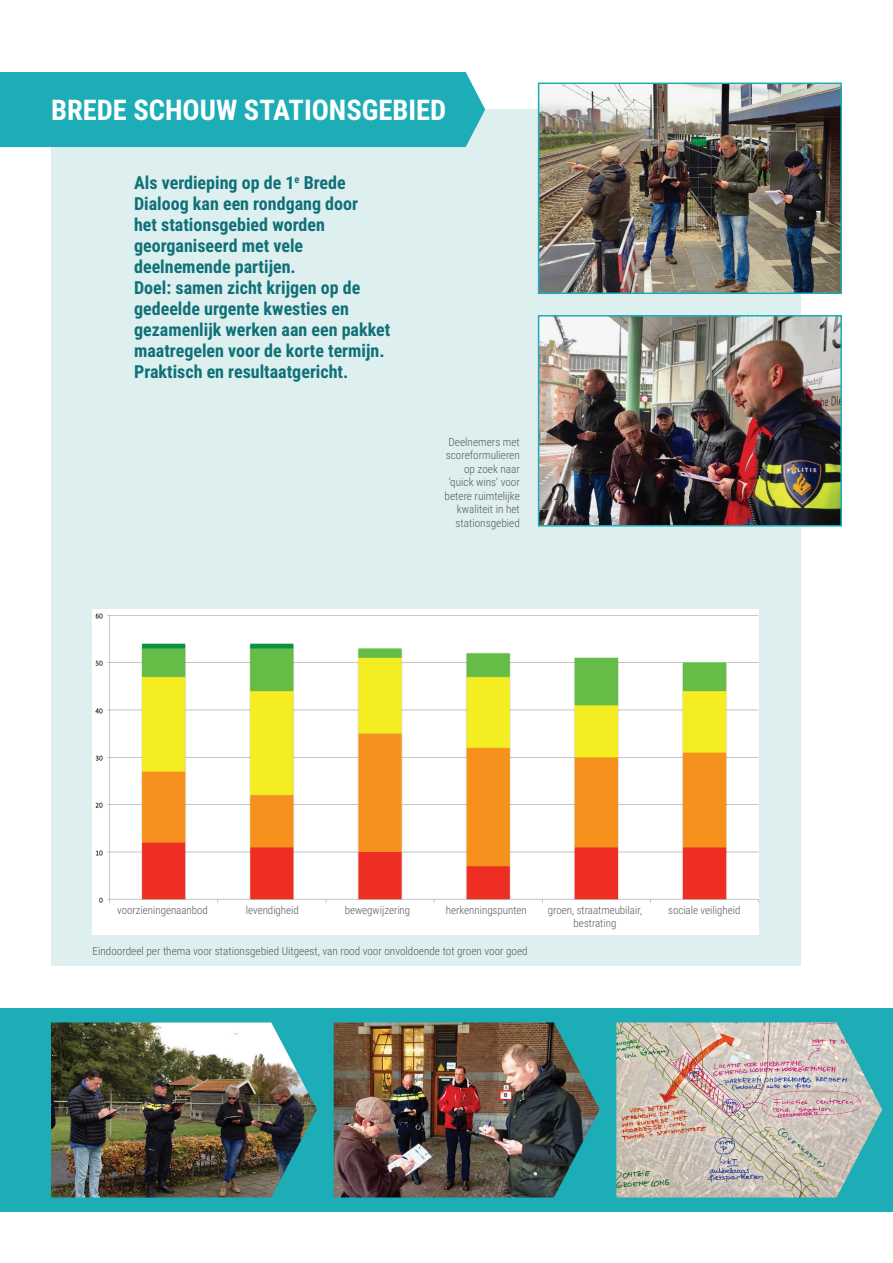
<style>
.page{position:relative;width:893px;height:1263px;background:#fff}
.page>*{position:absolute;margin:0;border:0;box-sizing:border-box;transform-origin:0 0}
.t1{font:700 28.5px "Roboto Condensed";color:#fff}
.t2{font:700 18px/21px "Roboto Condensed";color:#0f7177}
.t3{font:300 11.25px/13.5px "Roboto Condensed";color:#57585a;text-align:right}
.t4{font:300 10.95px "Roboto Condensed";color:#57585a}
</style>
<div class="page">
<div style="left:0;top:1008px;width:893px;height:204px;background:#1cadb6"></div>
<div style="left:51px;top:110px;width:749px;height:856px;background:#deeff0"></div>
<div style="left:0;top:72px;width:485px;height:75px;background:#1cadb6"></div>
<img style="left:616px;top:1022px;width:266px;height:175px">
<img style="left:334px;top:1022px;width:266px;height:175px">
<img style="left:51px;top:1022px;width:266px;height:175px">
<img style="left:541px;top:318px;width:298px;height:205px">
<div style="left:538px;top:315px;width:304px;height:211px;border:2px solid #1cadb6"></div>
<img style="left:93px;top:609px;width:666px;height:326px">
<div style="left:106px;top:906px;width:113px;height:19px;background:#fff"></div>
<div style="left:230px;top:906px;width:84px;height:19px;background:#fff"></div>
<div style="left:336px;top:906px;width:83px;height:19px;background:#fff"></div>
<div style="left:432px;top:906px;width:109px;height:19px;background:#fff"></div>
<div style="left:650px;top:906px;width:109px;height:19px;background:#fff"></div>
<div style="left:535px;top:906px;width:120px;height:29px;background:#fff"></div>
<img style="left:541px;top:86px;width:298px;height:205px">
<div style="left:538px;top:83px;width:304px;height:211px;border:2px solid #1cadb6"></div>
<h1 class="t1" style="left:51px;top:90px;width:397px">BREDE SCHOUW STATIONSGEBIED</h1>
<p class="t2" style="left:134px;top:171px;width:258px">Als verdieping op de 1<sup>e</sup> Brede<br>Dialoog kan een rondgang door<br>het stationsgebied worden georganiseerd met vele deelnemende partijen.<br>Doel: samen zicht krijgen op de gedeelde urgente kwesties en gezamenlijk werken aan een pakket maatregelen voor de korte termijn.<br>Praktisch en resultaatgericht.</p>
<p class="t3" style="left:445px;top:434px;width:77px">Deelnemers met scoreformulieren op zoek naar ‘quick wins’ voor betere ruimtelijke kwaliteit in het stationsgebied</p>
<p class="t4" style="left:117px;top:902px;width:92px">voorzieningenaanbod</p>
<p class="t4" style="left:246px;top:902px;width:55px">levendigheid</p>
<p class="t4" style="left:345px;top:902px;width:67px">bewegwijzering</p>
<p class="t4" style="left:446px;top:902px;width:82px">herkenningspunten</p>
<p class="t4" style="left:548px;top:902px;width:96px">groen, straatmeubilair,</p>
<p class="t4" style="left:668px;top:902px;width:74px">sociale veiligheid</p>
<p class="t4" style="left:574px;top:916px;width:44px">bestrating</p>
<p class="t3" style="left:93px;top:943px;width:437px">Eindoordeel per thema voor stationsgebied Uitgeest, van rood voor onvoldoende tot groen voor goed</p>
</div>
